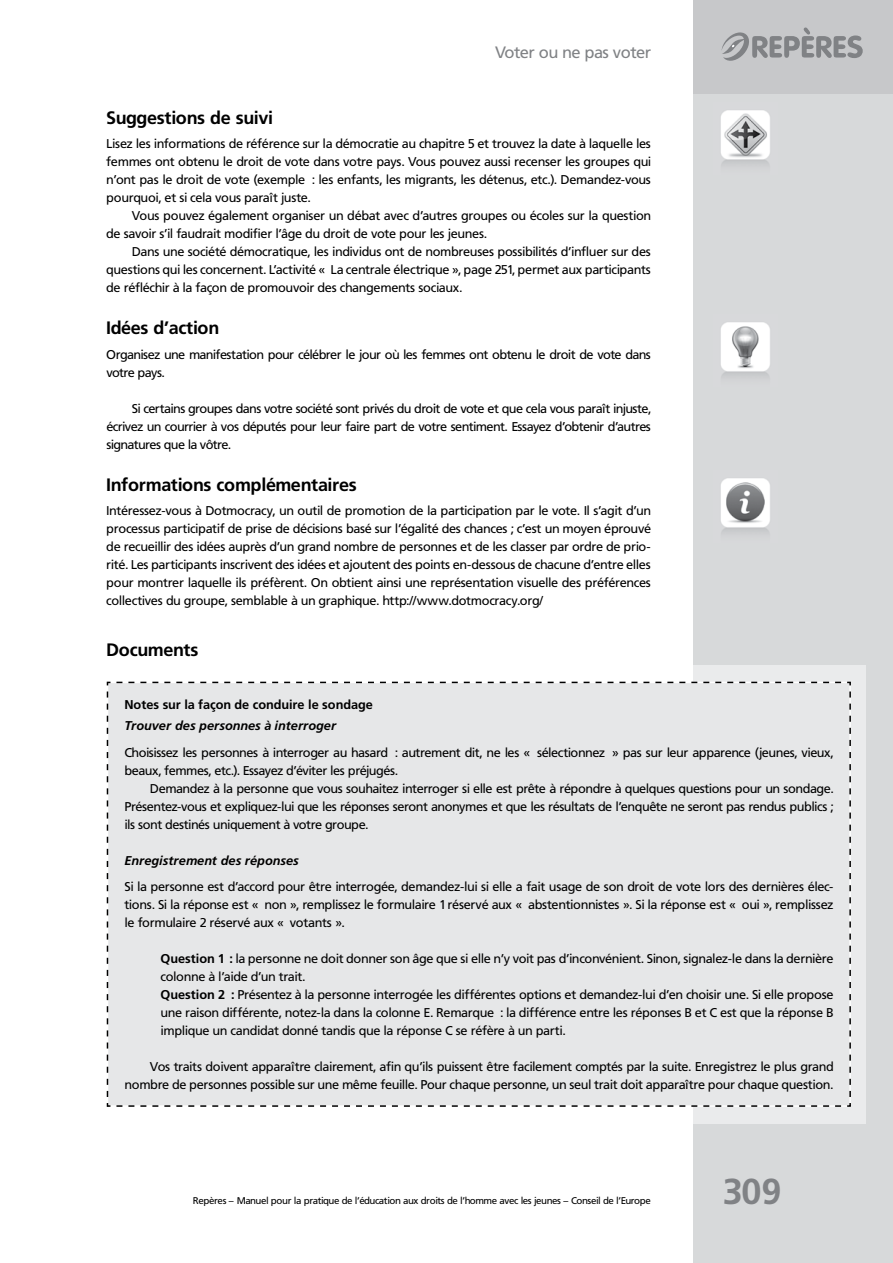
<style>
.page{position:relative;width:893px;height:1263px;background:#fff}
.page>*{position:absolute;margin:0;border:0;box-sizing:border-box;transform-origin:0 0}
.t1{font:700 36px "Frutiger PFL";color:#808285}
.t2{font:700 18px "Frutiger PFL";color:#000}
.t3{font:16.5px "Frutiger PFL";color:#808285}
.t4{font:12.75px/18px "Frutiger PFL";letter-spacing:.01em;color:#000;text-align:justify}
.t5{font:italic 700 12.75px "Frutiger PFL";letter-spacing:.01em;color:#000}
.t6{font:700 12.75px "Frutiger PFL";letter-spacing:.015em;color:#000}
.t7{font:9.75px "Frutiger PFL";color:#000}
.s1{font-weight:700}
</style>
<div class="page">
<div style="left:693px;top:0;width:200px;height:1263px;background:#d7d9da"></div>
<div style="left:693px;top:0;width:200px;height:93px;background:#c7c8ca"></div>
<svg style="left:722px;top:28px;width:141px;height:33px"></svg>
<div style="left:693px;top:665px;width:173px;height:458px;background:#eaebec"></div>
<svg style="left:106px;top:681px;width:746px;height:422px"></svg>
<div style="left:116px;top:682px;width:735px;height:415px;background:#e6e7e8"></div>
<svg style="left:106px;top:1103px;width:746px;height:4px"></svg>
<img style="left:721px;top:110px;width:49px;height:55px">
<img style="left:721px;top:322px;width:49px;height:55px">
<img style="left:721px;top:478px;width:49px;height:55px">
<p class="t3" style="left:495px;top:43px;width:157px">Voter ou ne pas voter</p>
<h2 class="t2" style="left:106px;top:107px;width:168px">Suggestions de suivi</h2>
<p class="t4" style="left:106px;top:135px;width:546px">Lisez les informations de référence sur la démocratie au chapitre 5 et trouvez la date à laquelle les femmes ont obtenu le droit de vote dans votre pays. Vous pouvez aussi recenser les groupes qui n’ont pas le droit de vote (exemple : les enfants, les migrants, les détenus, etc.). Demandez-vous pourquoi, et si cela vous paraît juste.</p>
<p class="t4" style="left:106px;top:207px;width:546px;text-indent:26px">Vous pouvez également organiser un débat avec d’autres groupes ou écoles sur la question de savoir s’il faudrait modifier l’âge du droit de vote pour les jeunes.</p>
<p class="t4" style="left:106px;top:243px;width:546px;text-indent:26px">Dans une société démocratique, les individus ont de nombreuses possibilités d’influer sur des questions qui les concernent. L’activité « La centrale électrique », page 251, permet aux participants de réfléchir à la façon de promouvoir des changements sociaux.</p>
<h2 class="t2" style="left:106px;top:318px;width:114px">Idées d’action</h2>
<p class="t4" style="left:106px;top:345px;width:546px">Organisez une manifestation pour célébrer le jour où les femmes ont obtenu le droit de vote dans votre pays.</p>
<p class="t4" style="left:106px;top:399px;width:546px;text-indent:26px">Si certains groupes dans votre société sont privés du droit de vote et que cela vous paraît injuste, écrivez un courrier à vos députés pour leur faire part de votre sentiment. Essayez d’obtenir d’autres signatures que la vôtre.</p>
<h2 class="t2" style="left:106px;top:474px;width:252px">Informations complémentaires</h2>
<p class="t4" style="left:106px;top:502px;width:546px">Intéressez-vous à Dotmocracy, un outil de promotion de la participation par le vote. Il s’agit d’un processus participatif de prise de décisions basé sur l’égalité des chances ; c’est un moyen éprouvé de recueillir des idées auprès d’un grand nombre de personnes et de les classer par ordre de prio&shy;rité. Les participants inscrivent des idées et ajoutent des points en-dessous de chacune d’entre elles pour montrer laquelle ils préfèrent. On obtient ainsi une représentation visuelle des préférences collectives du groupe, semblable à un graphique. http://www.dotmocracy.org/</p>
<h2 class="t2" style="left:106px;top:639px;width:94px">Documents</h2>
<p class="t6" style="left:124px;top:697px;width:250px">Notes sur la façon de conduire le sondage</p>
<p class="t5" style="left:124px;top:718px;width:213px">Trouver des personnes à interroger</p>
<p class="t4" style="left:124px;top:743px;width:710px">Choisissez les personnes à interroger au hasard : autrement dit, ne les « sélectionnez » pas sur leur apparence (jeunes, vieux, beaux, femmes, etc.). Essayez d’éviter les préjugés.</p>
<p class="t4" style="left:124px;top:779px;width:710px;text-indent:26px">Demandez à la personne que vous souhaitez interroger si elle est prête à répondre à quelques questions pour un sondage.<br>Présentez-vous et expliquez-lui que les réponses seront anonymes et que les résultats de l’enquête ne seront pas rendus publics ; ils sont destinés uniquement à votre groupe.</p>
<p class="t5" style="left:124px;top:853px;width:176px">Enregistrement des réponses</p>
<p class="t4" style="left:124px;top:878px;width:710px">Si la personne est d’accord pour être interrogée, demandez-lui si elle a fait usage de son droit de vote lors des dernières élec&shy;tions. Si la réponse est « non », remplissez le formulaire 1 réservé aux « abstentionnistes ». Si la réponse est « oui », remplissez le formulaire 2 réservé aux « votants ».</p>
<p class="t4" style="left:161px;top:950px;width:674px;text-align:left"><span class="s1">Question 1 :</span> la personne ne doit donner son âge que si elle n’y voit pas d’inconvénient. Sinon, signalez-le dans la dernière colonne à l’aide d’un trait.<br><span class="s1">Question 2 :</span> Présentez à la personne interrogée les différentes options et demandez-lui d’en choisir une. Si elle propose une raison différente, notez-la dans la colonne E. Remarque : la différence entre les réponses B et C est que la réponse B implique un candidat donné tandis que la réponse C se réfère à un parti.</p>
<p class="t4" style="left:125px;top:1058px;width:710px;text-align:right">Vos traits doivent apparaître clairement, afin qu’ils puissent être facilement comptés par la suite. Enregistrez le plus grand nombre de personnes possible sur une même feuille. Pour chaque personne, un seul trait doit apparaître pour chaque question.</p>
<p class="t7" style="left:193px;top:1194px;width:459px">Repères – Manuel pour la pratique de l’éducation aux droits de l’homme avec les jeunes – Conseil de l’Europe</p>
<h1 class="t1" style="left:723px;top:1170px;width:59px">309</h1>
</div>
